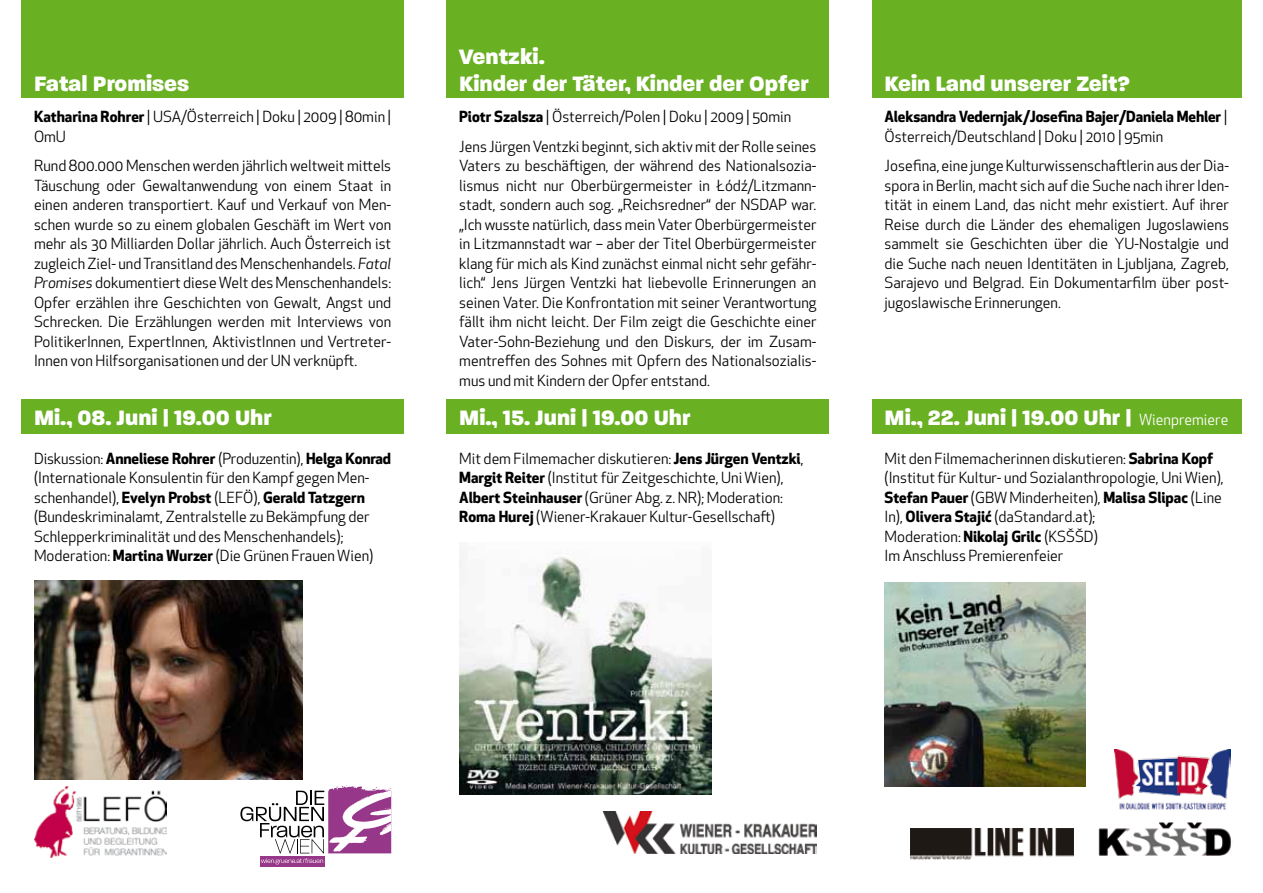
<style>
.page{position:relative;width:1263px;height:893px;background:#fff}
.page>*{position:absolute;margin:0;border:0;box-sizing:border-box;transform-origin:0 0}
.t1{font:800 22.5px/27px "Paralucent";color:#fff}
.t2{font:15px/19.5px "Apex New";color:#000}
.t3{font:700 15px/19.5px "Apex New";letter-spacing:-.01em;color:#000}
.s1{font-weight:700}
.s2{font-style:italic}
.s3{font-weight:400}
.s4{font-family:"Apex New";font-weight:400;font-size:15px}
</style>
<div class="page">
<div style="left:21px;top:400px;width:383px;height:34px;background:#6ab023"></div>
<div style="left:21px;top:0;width:383px;height:98px;background:#6ab023"></div>
<div style="left:446px;top:400px;width:383px;height:34px;background:#6ab023"></div>
<div style="left:446px;top:0;width:383px;height:98px;background:#6ab023"></div>
<div style="left:872px;top:400px;width:370px;height:34px;background:#6ab023"></div>
<div style="left:872px;top:0;width:370px;height:98px;background:#6ab023"></div>
<img style="left:34px;top:787px;width:133px;height:71px">
<img style="left:910px;top:829px;width:164px;height:30px">
<img style="left:1098px;top:822px;width:133px;height:34px">
<img style="left:459px;top:557px;width:252px;height:237px">
<img style="left:884px;top:582px;width:202px;height:204px">
<div style="left:260px;top:856px;width:64px;height:11px;background:#973789"></div>
<svg style="left:240px;top:785px;width:151px;height:79px"></svg>
<img style="left:1114px;top:749px;width:116px;height:61px">
<img style="left:604px;top:812px;width:212px;height:42px">
<img style="left:34px;top:581px;width:269px;height:199px">
<h1 class="t1" style="left:34px;top:70px;width:157px">Fatal Promises</h1>
<p class="t2" style="left:34px;top:107px;width:359px"><span class="s1">Katharina Rohrer</span> | USA/Österreich | Doku | 2009 | 80min |<br>OmU</p>
<p class="t2" style="left:34px;top:156px;width:359px;text-align:justify">Rund 800.000 Menschen werden jährlich weltweit mittels Täuschung oder Gewaltanwendung von einem Staat in einen anderen transportiert. Kauf und Verkauf von Men&shy;schen wurde so zu einem globalen Geschäft im Wert von mehr als 30 Milliarden Dollar jährlich. Auch Österreich ist zugleich Ziel- und Transitland des Menschenhandels. <span class="s2">Fatal Promises</span> dokumentiert diese Welt des Menschenhandels:<br>Opfer erzählen ihre Geschichten von Gewalt, Angst und Schrecken. Die Erzählungen werden mit Interviews von PolitikerInnen, ExpertInnen, AktivistInnen und Vertreter-Innen von Hilfsorganisationen und der UN verknüpft.</p>
<h1 class="t1" style="left:34px;top:404px;width:239px">Mi., 08. Juni | 19.00 Uhr</h1>
<p class="t2" style="left:34px;top:448px;width:359px">Diskussion: <span class="s1">Anneliese Rohrer</span> (Produzentin), <span class="s1">Helga Konrad </span>(Internationale Konsulentin für den Kampf gegen Men&shy;schenhandel), <span class="s1">Evelyn Probst</span> (LEFÖ), <span class="s1">Gerald Tatzgern </span>(Bundeskriminalamt, Zentralstelle zu Bekämpfung der Schlepperkriminalität und des Menschenhandels); Moderation: <span class="s1">Martina Wurzer</span> (Die Grünen Frauen Wien)</p>
<h1 class="t1" style="left:459px;top:43px;width:351px">Ventzki.<br>Kinder der Täter, Kinder der Opfer</h1>
<p class="t2" style="left:459px;top:102px;width:359px;line-height:29.2px"><span class="s1">Piotr Szalsza</span> | Österreich/Polen | Doku | 2009 | 50min<br>Jens Jürgen Ventzki beginnt, sich aktiv mit der Rolle seines</p>
<p class="t2" style="left:459px;top:156px;width:359px;text-align:justify">Vaters zu beschäftigen, der während des Nationalsozia&shy;lismus nicht nur Oberbürgermeister in Łódź/Litzmann&shy;stadt, sondern auch sog. „Reichsredner“ der NSDAP war. „Ich wusste natürlich, dass mein Vater Oberbürgermeister in Litzmannstadt war – aber der Titel Oberbürgermeister klang für mich als Kind zunächst einmal nicht sehr gefähr&shy;lich.“ Jens Jürgen Ventzki hat liebevolle Erinnerungen an seinen Vater. Die Konfrontation mit seiner Verantwortung fällt ihm nicht leicht. Der Film zeigt die Geschichte einer Vater-Sohn-Beziehung und den Diskurs, der im Zusam&shy;mentreffen des Sohnes mit Opfern des Nationalsozialis&shy;mus und mit Kindern der Opfer entstand.</p>
<h1 class="t1" style="left:459px;top:404px;width:233px">Mi., 15. Juni | 19.00 Uhr</h1>
<p class="t2" style="left:459px;top:448px;width:346px">Mit dem Filmemacher diskutieren: <span class="s1">Jens Jürgen Ventzki</span>, <span class="s1">Margit Reiter</span> (Institut für Zeitgeschichte, Uni Wien), <span class="s1">Albert Steinhauser</span> (Grüner Abg. z. NR); Moderation:<br><span class="s1">Roma Hurej</span> (Wiener-Krakauer Kultur-Gesellschaft)</p>
<h1 class="t1" style="left:884px;top:70px;width:247px">Kein Land unserer Zeit?</h1>
<p class="t3" style="left:884px;top:106px;width:344px">Aleksandra Vedernjak/Josefina Bajer/Daniela Mehler <span class="s3">|<br>Österreich/Deutschland | Doku | 2010 | 95min</span></p>
<p class="t2" style="left:884px;top:156px;width:346px;text-align:justify">Josefina, eine junge Kulturwissenschaftlerin aus der Dia&shy;spora in Berlin, macht sich auf die Suche nach ihrer Iden&shy;tität in einem Land, das nicht mehr existiert. Auf ihrer Reise durch die Länder des ehemaligen Jugoslawiens sammelt sie Geschichten über die YU-Nostalgie und die Suche nach neuen Identitäten in Ljubljana, Zagreb, Sarajevo und Belgrad. Ein Dokumentarfilm über post&shy;jugoslawische Erinnerungen.</p>
<h1 class="t1" style="left:884px;top:404px;width:345px">Mi., 22. Juni | 19.00 Uhr | <span class="s4">Wienpremiere</span></h1>
<p class="t2" style="left:884px;top:448px;width:341px">Mit den Filmemacherinnen diskutieren: <span class="s1">Sabrina Kopf </span>(Institut für Kultur- und Sozialanthropologie, Uni Wien), <span class="s1">Stefan Pauer</span> (GBW Minderheiten), <span class="s1">Malisa Slipac</span> (Line In), <span class="s1">Olivera Stajić</span> (daStandard.at);<br>Moderation: <span class="s1">Nikolaj Grilc</span> (KSŠŠD)<br>Im Anschluss Premierenfeier</p>
</div>
